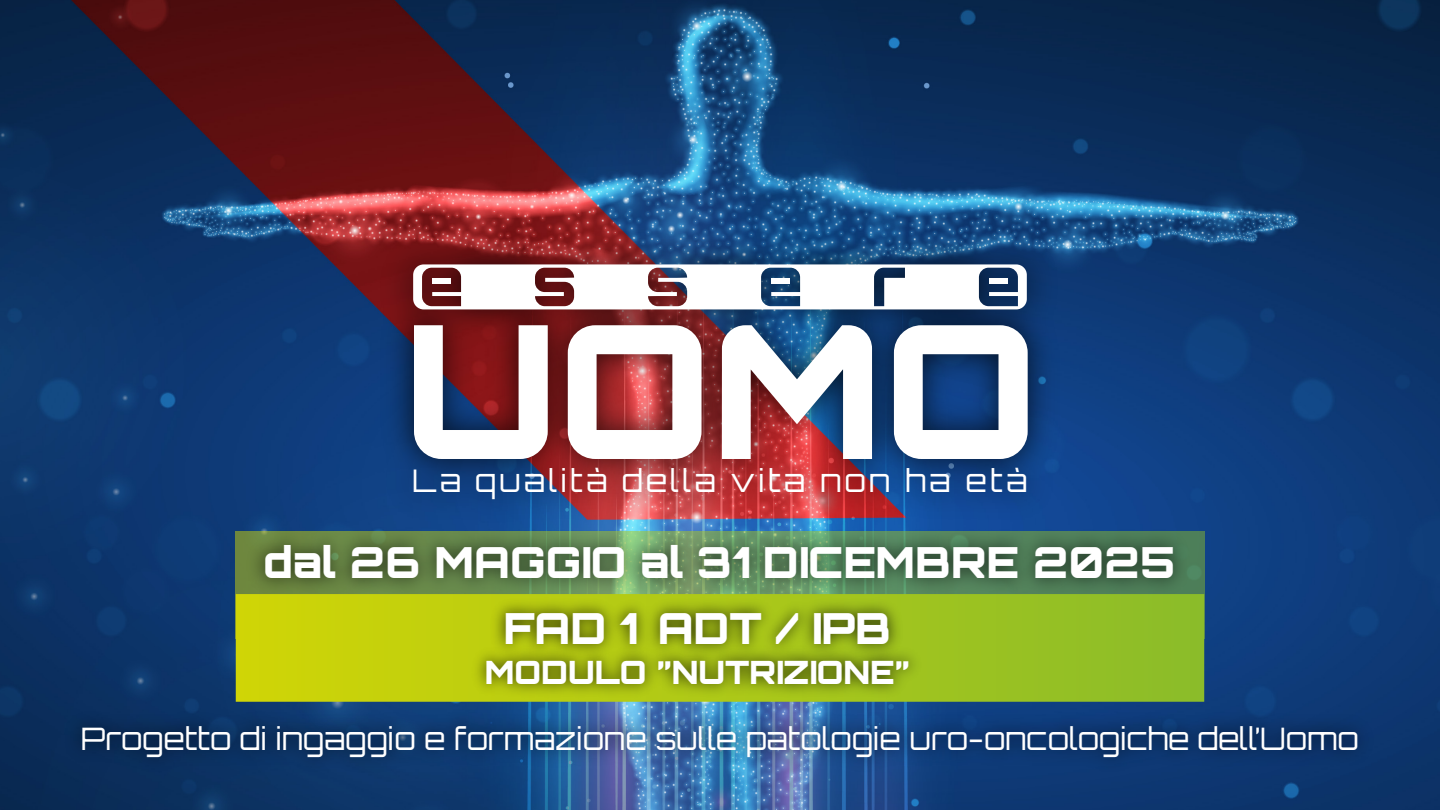
<style>
.page{position:relative;width:1440px;height:810px;background:#fff}
.page>*{position:absolute;margin:0;border:0;box-sizing:border-box;transform-origin:0 0}
.t1{font:900 42.9px "Orbitron";color:#fff}
.t2{font:900 32.17px "Orbitron";color:#fff}
.t3{font:31.12px "Orbitron";letter-spacing:.1em;color:#fff}
.t4{font:31.05px "Orbitron";color:#fff}
</style>
<div class="page">
<img style="left:0;top:0;width:1440px;height:810px">
<img style="left:371px;top:223px;width:698px;height:295px">
<svg style="left:414px;top:325px;width:134px;height:134px"></svg>
<svg style="left:568px;top:325px;width:134px;height:134px"></svg>
<svg style="left:722px;top:325px;width:150px;height:134px"></svg>
<svg style="left:894px;top:325px;width:134px;height:134px"></svg>
<svg style="left:413px;top:264px;width:614px;height:45px"></svg>
<div style="left:771px;top:278px;width:19px;height:5px;background:#fff"></div>
<div style="left:432px;top:278px;width:19px;height:5px;background:#fff"></div>
<img style="left:57px;top:699px;width:1326px;height:83px">
<img style="left:188px;top:518px;width:1064px;height:104px">
<svg style="left:236px;top:594px;width:968px;height:108px;background:#abc718"></svg>
<img style="left:435px;top:636px;width:525px;height:83px">
<img style="left:484px;top:587px;width:427px;height:95px">
<p class="t3" style="left:412px;top:462px;width:617px">La qualità della vita non ha età</p>
<h1 class="t1" style="left:264px;top:536px;width:913px">dal 26 MAGGIO al 31 DICEMBRE 2025</h1>
<h1 class="t1" style="left:504px;top:602px;width:389px">FAD 1 ADT / IPB</h1>
<p class="t2" style="left:485px;top:652px;width:427px">MODULO ”NUTRIZIONE”</p>
<p class="t4" style="left:81px;top:720px;width:1280px">Progetto di ingaggio e formazione sulle patologie uro-oncologiche dell’Uomo</p>
</div>
